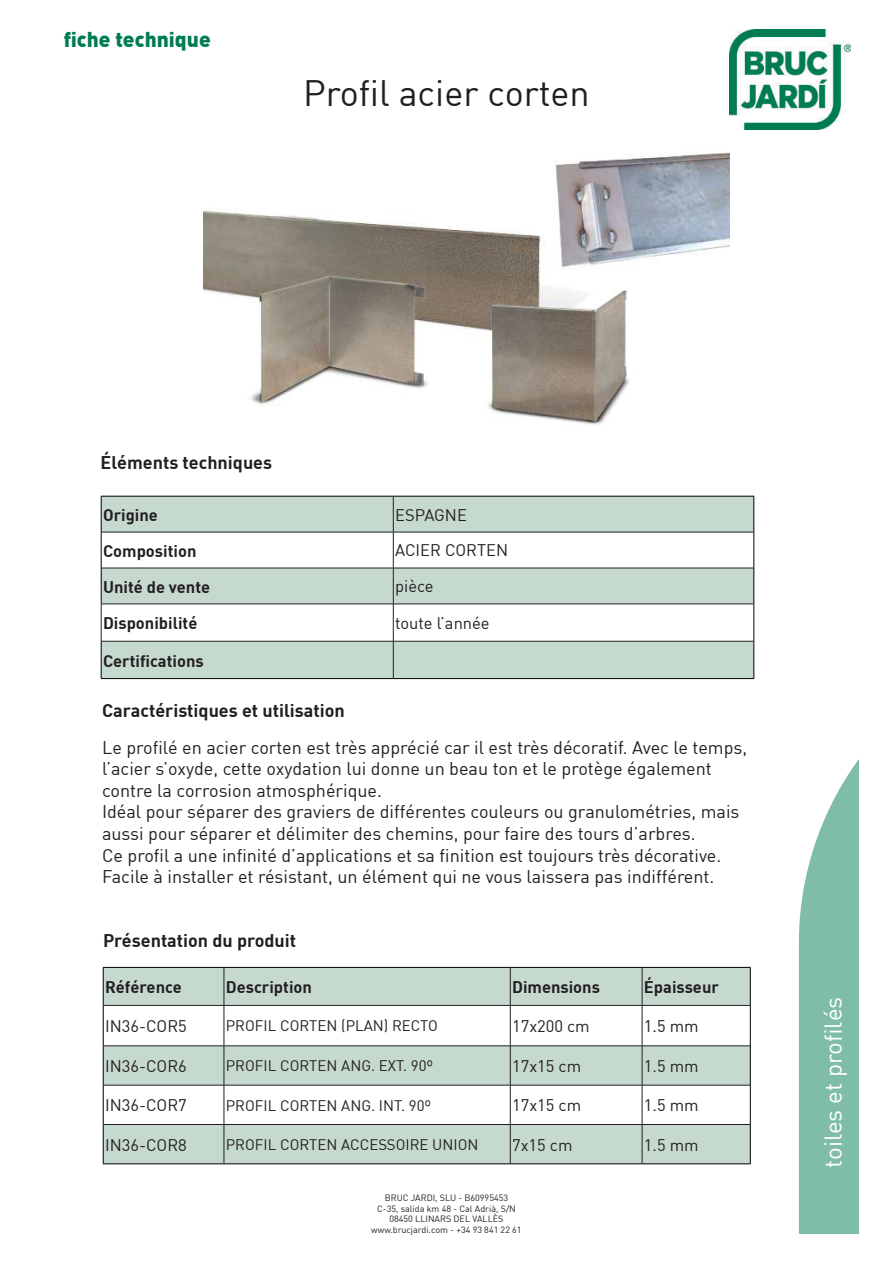
<style>
.page{position:relative;width:893px;height:1263px;background:#fff}
.page>*{position:absolute;margin:0;border:0;box-sizing:border-box;transform-origin:0 0}
.t1{font:36px "DIN";color:#231f20}
.t2{font:24px "DIN";color:#fff}
.t3{font:900 21px "DIN";color:#007c53}
.t4{font:18px/21.6px "DIN";color:#231f20}
.t5{font:700 18px "DIN";color:#231f20}
.t6{font:16.5px "DIN";color:#231f20}
.t7{font:700 16.5px "DIN";color:#231f20}
.t8{font:15px "DIN";color:#231f20}
.t9{font:9px/10.8px "DIN";color:#231f20;text-align:center}
</style>
<div class="page">
<svg style="left:799px;top:760px;width:59px;height:473px;background:#8fc5b3"></svg>
<img style="left:729px;top:30px;width:121px;height:100px">
<img style="left:203px;top:152px;width:526px;height:273px">
<svg style="left:102px;top:497px;width:652px;height:181px;fill:#c6d9cf"></svg>
<hr style="left:101px;top:496px;width:292px;height:1px;background:#000">
<hr style="left:101px;top:496px;width:1px;height:36px;background:#000">
<hr style="left:393px;top:496px;width:361px;height:1px;background:#000">
<hr style="left:754px;top:496px;width:1px;height:36px;background:#000">
<hr style="left:101px;top:532px;width:1px;height:36px;background:#000">
<hr style="left:754px;top:532px;width:1px;height:36px;background:#000">
<hr style="left:101px;top:568px;width:1px;height:36px;background:#000">
<hr style="left:754px;top:568px;width:1px;height:36px;background:#000">
<hr style="left:754px;top:604px;width:1px;height:37px;background:#000">
<hr style="left:101px;top:641px;width:1px;height:37px;background:#000">
<hr style="left:754px;top:641px;width:1px;height:37px;background:#000">
<hr style="left:101px;top:678px;width:292px;height:1px;background:#000">
<hr style="left:393px;top:678px;width:361px;height:1px;background:#000">
<hr style="left:393px;top:496px;width:1px;height:36px;background:#231f20">
<hr style="left:101px;top:532px;width:292px;height:1px;background:#231f20">
<hr style="left:393px;top:532px;width:361px;height:1px;background:#231f20">
<hr style="left:393px;top:532px;width:1px;height:36px;background:#231f20">
<hr style="left:101px;top:568px;width:292px;height:1px;background:#231f20">
<hr style="left:393px;top:568px;width:361px;height:1px;background:#231f20">
<hr style="left:393px;top:568px;width:1px;height:36px;background:#231f20">
<hr style="left:393px;top:604px;width:361px;height:1px;background:#231f20">
<hr style="left:393px;top:641px;width:361px;height:1px;background:#231f20">
<hr style="left:393px;top:641px;width:1px;height:37px;background:#231f20">
<hr style="left:101px;top:604px;width:292px;height:1px;background:#231f20">
<hr style="left:101px;top:604px;width:1px;height:37px;background:#231f20">
<hr style="left:393px;top:604px;width:1px;height:37px;background:#231f20">
<hr style="left:101px;top:641px;width:292px;height:1px;background:#231f20">
<svg style="left:104px;top:968px;width:646px;height:195px;fill:#c6d9cf"></svg>
<hr style="left:103px;top:967px;width:121px;height:1px;background:#000">
<hr style="left:103px;top:968px;width:1px;height:37px;background:#000">
<hr style="left:224px;top:967px;width:286px;height:1px;background:#000">
<hr style="left:510px;top:967px;width:132px;height:1px;background:#000">
<hr style="left:642px;top:967px;width:108px;height:1px;background:#000">
<hr style="left:750px;top:968px;width:1px;height:37px;background:#000">
<hr style="left:103px;top:1005px;width:1px;height:41px;background:#000">
<hr style="left:750px;top:1005px;width:1px;height:41px;background:#000">
<hr style="left:103px;top:1046px;width:1px;height:39px;background:#000">
<hr style="left:750px;top:1046px;width:1px;height:39px;background:#000">
<hr style="left:103px;top:1085px;width:1px;height:39px;background:#000">
<hr style="left:750px;top:1085px;width:1px;height:39px;background:#000">
<hr style="left:103px;top:1124px;width:1px;height:39px;background:#000">
<hr style="left:750px;top:1124px;width:1px;height:39px;background:#000">
<hr style="left:103px;top:1163px;width:121px;height:1px;background:#000">
<hr style="left:224px;top:1163px;width:286px;height:1px;background:#000">
<hr style="left:510px;top:1163px;width:132px;height:1px;background:#000">
<hr style="left:642px;top:1163px;width:108px;height:1px;background:#000">
<hr style="left:224px;top:968px;width:1px;height:37px;background:#231f20">
<hr style="left:510px;top:968px;width:1px;height:37px;background:#231f20">
<hr style="left:642px;top:968px;width:1px;height:37px;background:#231f20">
<hr style="left:103px;top:1005px;width:121px;height:1px;background:#231f20">
<hr style="left:224px;top:1005px;width:286px;height:1px;background:#231f20">
<hr style="left:224px;top:1006px;width:1px;height:39px;background:#231f20">
<hr style="left:510px;top:1005px;width:132px;height:1px;background:#231f20">
<hr style="left:510px;top:1006px;width:1px;height:39px;background:#231f20">
<hr style="left:642px;top:1005px;width:108px;height:1px;background:#231f20">
<hr style="left:642px;top:1006px;width:1px;height:39px;background:#231f20">
<hr style="left:103px;top:1045px;width:121px;height:1px;background:#231f20">
<hr style="left:224px;top:1045px;width:286px;height:1px;background:#231f20">
<hr style="left:224px;top:1046px;width:1px;height:39px;background:#231f20">
<hr style="left:510px;top:1045px;width:132px;height:1px;background:#231f20">
<hr style="left:510px;top:1046px;width:1px;height:39px;background:#231f20">
<hr style="left:642px;top:1045px;width:108px;height:1px;background:#231f20">
<hr style="left:642px;top:1046px;width:1px;height:39px;background:#231f20">
<hr style="left:103px;top:1085px;width:121px;height:1px;background:#231f20">
<hr style="left:224px;top:1085px;width:286px;height:1px;background:#231f20">
<hr style="left:224px;top:1085px;width:1px;height:39px;background:#231f20">
<hr style="left:510px;top:1085px;width:132px;height:1px;background:#231f20">
<hr style="left:510px;top:1085px;width:1px;height:39px;background:#231f20">
<hr style="left:642px;top:1085px;width:108px;height:1px;background:#231f20">
<hr style="left:642px;top:1085px;width:1px;height:39px;background:#231f20">
<hr style="left:103px;top:1124px;width:121px;height:1px;background:#231f20">
<hr style="left:224px;top:1124px;width:286px;height:1px;background:#231f20">
<hr style="left:224px;top:1125px;width:1px;height:38px;background:#231f20">
<hr style="left:510px;top:1124px;width:132px;height:1px;background:#231f20">
<hr style="left:510px;top:1125px;width:1px;height:38px;background:#231f20">
<hr style="left:642px;top:1124px;width:108px;height:1px;background:#231f20">
<hr style="left:642px;top:1125px;width:1px;height:38px;background:#231f20">
<p class="t3" style="left:64px;top:29px;width:148px">fiche technique</p>
<h1 class="t1" style="left:303px;top:77px;width:288px">Profil acier corten</h1>
<p class="t5" style="left:101px;top:454px;width:173px">Éléments techniques</p>
<p class="t7" style="left:103px;top:507px;width:56px">Origine</p>
<p class="t6" style="left:395px;top:507px;width:73px">ESPAGNE</p>
<p class="t7" style="left:103px;top:543px;width:95px">Composition</p>
<p class="t6" style="left:395px;top:543px;width:114px">ACIER CORTEN</p>
<p class="t7" style="left:103px;top:579px;width:109px">Unité de vente</p>
<p class="t6" style="left:395px;top:579px;width:40px">pièce</p>
<p class="t7" style="left:103px;top:615px;width:96px">Disponibilité</p>
<p class="t6" style="left:395px;top:616px;width:96px">toute l’année</p>
<p class="t7" style="left:103px;top:652px;width:102px">Certifications</p>
<p class="t5" style="left:102px;top:702px;width:244px">Caractéristiques et utilisation</p>
<p class="t4" style="left:102px;top:737px;width:647px">Le profilé en acier corten est très apprécié car il est très décoratif. Avec le temps, l’acier s’oxyde, cette oxydation lui donne un beau ton et le protège également contre la corrosion atmosphérique.<br>Idéal pour séparer des graviers de différentes couleurs ou granulométries, mais aussi pour séparer et délimiter des chemins, pour faire des tours d’arbres.<br>Ce profil a une infinité d’applications et sa finition est toujours très décorative.<br>Facile à installer et résistant, un élément qui ne vous laissera pas indifférent.</p>
<p class="t5" style="left:103px;top:932px;width:195px">Présentation du produit</p>
<p class="t7" style="left:105px;top:979px;width:78px">Référence</p>
<p class="t7" style="left:226px;top:979px;width:88px">Description</p>
<p class="t7" style="left:512px;top:979px;width:89px">Dimensions</p>
<p class="t7" style="left:644px;top:979px;width:77px">Épaisseur</p>
<p class="t6" style="left:105px;top:1019px;width:83px">IN36-COR5</p>
<p class="t8" style="left:226px;top:1019px;width:214px">PROFIL CORTEN (PLAN) RECTO</p>
<p class="t6" style="left:512px;top:1019px;width:79px">17x200 cm</p>
<p class="t6" style="left:644px;top:1019px;width:56px">1.5 mm</p>
<p class="t6" style="left:105px;top:1058px;width:83px">IN36-COR6</p>
<p class="t8" style="left:226px;top:1059px;width:209px">PROFIL CORTEN ANG. EXT. 90º</p>
<p class="t6" style="left:512px;top:1058px;width:71px">17x15 cm</p>
<p class="t6" style="left:644px;top:1058px;width:56px">1.5 mm</p>
<p class="t6" style="left:105px;top:1098px;width:83px">IN36-COR7</p>
<p class="t8" style="left:226px;top:1098px;width:207px">PROFIL CORTEN ANG. INT. 90º</p>
<p class="t6" style="left:512px;top:1098px;width:71px">17x15 cm</p>
<p class="t6" style="left:644px;top:1098px;width:56px">1.5 mm</p>
<p class="t6" style="left:105px;top:1137px;width:83px">IN36-COR8</p>
<p class="t8" style="left:226px;top:1138px;width:254px">PROFIL CORTEN ACCESSOIRE UNION</p>
<p class="t6" style="left:512px;top:1137px;width:62px">7x15 cm</p>
<p class="t6" style="left:644px;top:1137px;width:56px">1.5 mm</p>
<p class="t9" style="left:371px;top:1193px;width:152px">BRUC JARDI, SLU - B60995453<br>C-35, salida km 48 - Cal Adrià, S/N<br>08450 LLINARS DEL VALLÈS www.brucjardi.com - +34 93 841 22 61</p>
<h2 class="t2" style="left:823px;top:1167px;width:172px;rotate:-90deg">toiles et profilés</h2>
</div>
